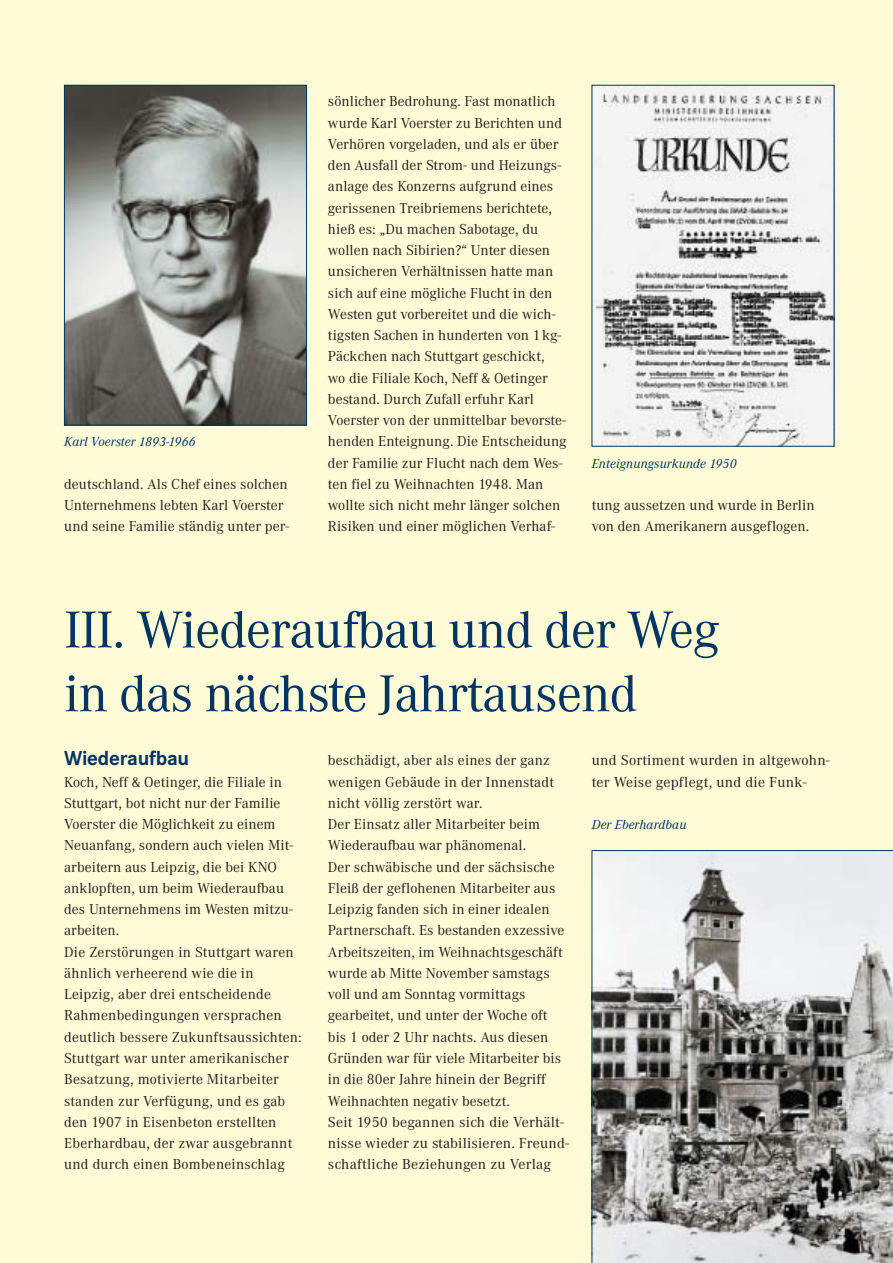
<style>
.page{position:relative;width:893px;height:1263px;background:#fff}
.page>*{position:absolute;margin:0;border:0;box-sizing:border-box;transform-origin:0 0}
.t1{font:54px/63.8px "Corporate A";letter-spacing:-.015em;color:#003461}
.t2{font:700 21px "Corporate S";letter-spacing:-.01em;color:#003461}
.t3{font:15px/21.3px "Corporate A";letter-spacing:.005em;color:#231f1f}
.t4{font:italic 13.5px "Corporate A";letter-spacing:.01em;color:#003461}
</style>
<div class="page">
<div style="left:0;top:0;width:892px;height:1263px;background:#fffbd6"></div>
<img style="left:66px;top:87px;width:239px;height:336px">
<div style="left:64px;top:85px;width:243px;height:340px;border:1px solid #003461"></div>
<img style="left:593px;top:87px;width:239px;height:357px">
<svg style="left:591px;top:850px;width:301px;height:413px"></svg>
<p class="t4" style="left:64px;top:437px;width:133px">Karl Voerster 1893-1966</p>
<p class="t3" style="left:64px;top:475px;width:227px">deutschland. Als Chef eines solchen<br>Unternehmens lebten Karl Voerster und seine Familie ständig unter per-</p>
<p class="t3" style="left:328px;top:92px;width:240px">sönlicher Bedrohung. Fast monatlich wurde Karl Voerster zu Berichten und Verhören vorgeladen, und als er über den Ausfall der Strom- und Heizungs&shy;anlage des Konzerns aufgrund eines gerissenen Treibriemens berichtete, hieß es: „Du machen Sabotage, du wollen nach Sibirien?“ Unter diesen unsicheren Verhältnissen hatte man sich auf eine mögliche Flucht in den Westen gut vorbereitet und die wich&shy;tigsten Sachen in hunderten von 1kg-Päckchen nach Stuttgart geschickt,<br>wo die Filiale Koch, Neff &amp; Oetinger bestand. Durch Zufall erfuhr Karl Voerster von der unmittelbar bevorste&shy;henden Enteignung. Die Entscheidung der Familie zur Flucht nach dem Wes&shy;ten fiel zu Weihnachten 1948. Man wollte sich nicht mehr länger solchen Risiken und einer möglichen Verhaf-</p>
<p class="t4" style="left:591px;top:458px;width:146px">Enteignungsurkunde 1950</p>
<p class="t3" style="left:591px;top:496px;width:224px">tung aussetzen und wurde in Berlin von den Amerikanern ausgeflogen.</p>
<h1 class="t1" style="left:64px;top:604px;width:656px">III. Wiederaufbau und der Weg in das nächste Jahrtausend</h1>
<h2 class="t2" style="left:64px;top:752px;width:127px">Wiederaufbau</h2>
<p class="t3" style="left:64px;top:773px;width:239px">Koch, Neff &amp; Oetinger, die Filiale in Stuttgart, bot nicht nur der Familie Voerster die Möglichkeit zu einem Neuanfang, sondern auch vielen Mit&shy;arbeitern aus Leipzig, die bei KNO anklopften, um beim Wiederaufbau des Unternehmens im Westen mitzu&shy;arbeiten.<br>Die Zerstörungen in Stuttgart waren ähnlich verheerend wie die in Leipzig, aber drei entscheidende Rahmenbedingungen versprachen deutlich bessere Zukunftsaussichten:<br>Stuttgart war unter amerikanischer Besatzung, motivierte Mitarbeiter standen zur Verfügung, und es gab den 1907 in Eisenbeton erstellten Eberhardbau, der zwar ausgebrannt und durch einen Bombeneinschlag</p>
<p class="t3" style="left:591px;top:752px;width:240px">und Sortiment wurden in altgewohn&shy;ter Weise gepflegt, und die Funk-</p>
<p class="t3" style="left:328px;top:752px;width:242px">beschädigt, aber als eines der ganz wenigen Gebäude in der Innenstadt nicht völlig zerstört war.<br>Der Einsatz aller Mitarbeiter beim Wiederaufbau war phänomenal.<br>Der schwäbische und der sächsische Fleiß der geflohenen Mitarbeiter aus Leipzig fanden sich in einer idealen Partnerschaft. Es bestanden exzessive Arbeitszeiten, im Weihnachtsgeschäft wurde ab Mitte November samstags voll und am Sonntag vormittags gearbeitet, und unter der Woche oft bis 1 oder 2 Uhr nachts. Aus diesen Gründen war für viele Mitarbeiter bis in die 80er Jahre hinein der Begriff Weihnachten negativ besetzt.<br>Seit 1950 begannen sich die Verhält&shy;nisse wieder zu stabilisieren. Freund&shy;schaftliche Beziehungen zu Verlag</p>
<p class="t4" style="left:591px;top:820px;width:96px">Der Eberhardbau</p>
</div>
